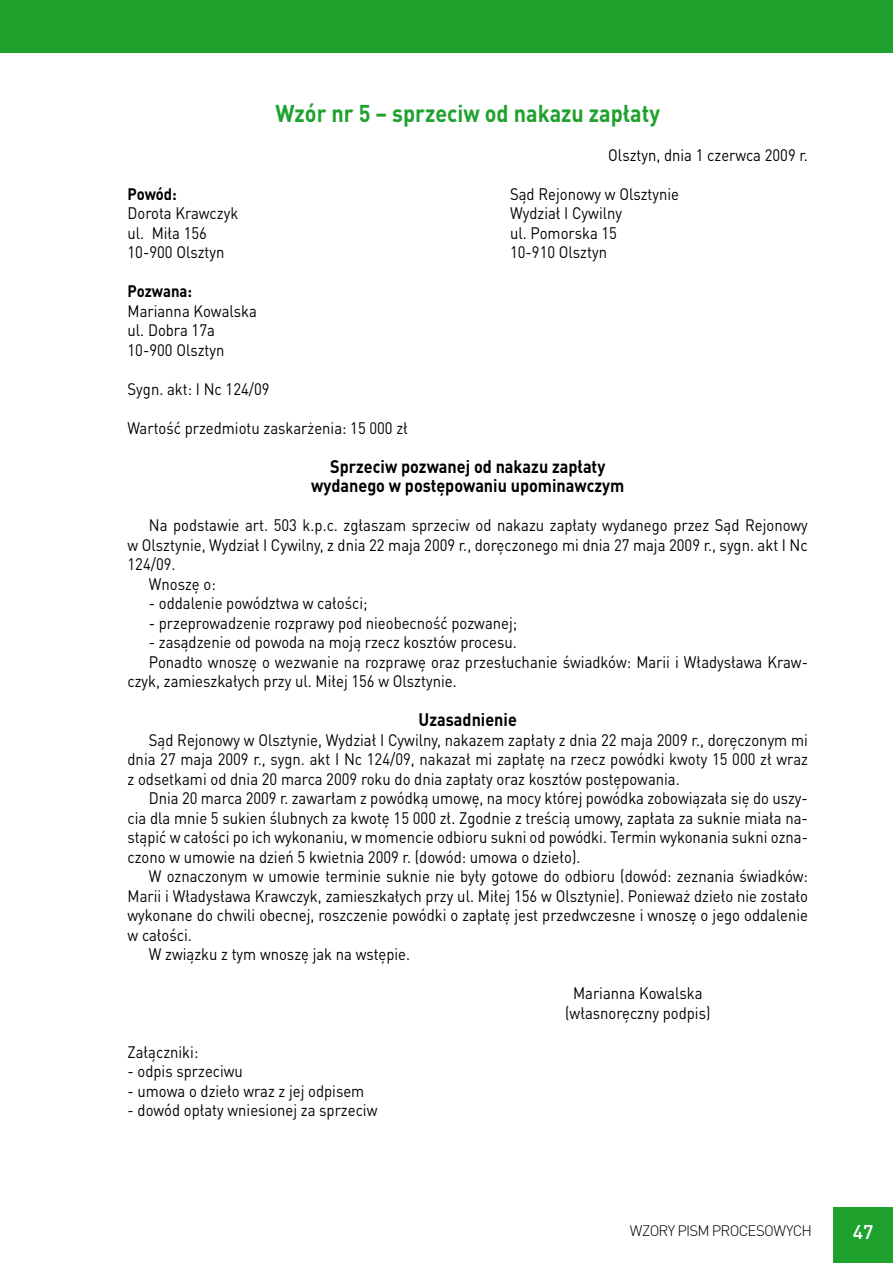
<style>
.page{position:relative;width:893px;height:1263px;background:#fff}
.page>*{position:absolute;margin:0;border:0;box-sizing:border-box;transform-origin:0 0}
.t1{font:700 24px "DIN Pro";color:#1fa12e;scale:.9 1}
.t2{font:500 19.5px "DIN Pro";color:#fff}
.t3{font:700 18px/19.5px "DIN Pro";color:#000;text-align:center;scale:.9 1}
.t4{font:16.5px/19.5px "DIN Pro";color:#000;text-align:justify;scale:.9 1}
.t5{font:700 16.5px "DIN Pro";color:#000;scale:.9 1}
.t6{font:300 15px "DIN Pro";letter-spacing:-.045em;color:#000}
</style>
<div class="page">
<div style="left:833px;top:1208px;width:60px;height:55px;background:#1fa12e"></div>
<div style="left:0;top:0;width:893px;height:53px;background:#1fa12e"></div>
<h1 class="t1" style="left:275px;top:97px;width:429px">Wzór nr 5 – sprzeciw od nakazu zapłaty</h1>
<p class="t4" style="left:608px;top:144px;width:223px">Olsztyn, dnia 1 czerwca 2009 r.</p>
<p class="t5" style="left:128px;top:182px;width:56px">Powód:</p>
<p class="t4" style="left:510px;top:183px;width:189px">Sąd Rejonowy w Olsztynie</p>
<p class="t4" style="left:128px;top:203px;width:125px">Dorota Krawczyk</p>
<p class="t4" style="left:510px;top:203px;width:126px">Wydział I Cywilny</p>
<p class="t4" style="left:128px;top:222px;width:90px">ul. Miła 156</p>
<p class="t4" style="left:510px;top:222px;width:120px">ul. Pomorska 15</p>
<p class="t4" style="left:128px;top:242px;width:109px">10-900 Olsztyn</p>
<p class="t4" style="left:510px;top:242px;width:109px">10-910 Olsztyn</p>
<p class="t5" style="left:128px;top:280px;width:73px">Pozwana:</p>
<p class="t4" style="left:128px;top:300px;width:145px;text-align:left">Marianna Kowalska ul. Dobra 17a<br>10-900 Olsztyn</p>
<p class="t4" style="left:128px;top:378px;width:159px">Sygn. akt: I Nc 124/09</p>
<p class="t4" style="left:128px;top:417px;width:313px">Wartość przedmiotu zaskarżenia: 15 000 zł</p>
<p class="t3" style="left:311px;top:456px;width:350px">Sprzeciw pozwanej od nakazu zapłaty wydanego w postępowaniu upominawczym</p>
<p class="t4" style="left:149px;top:515px;width:734px">Na podstawie art. 503 k.p.c. zgłaszam sprzeciw od nakazu zapłaty wydanego przez Sąd Rejonowy</p>
<p class="t4" style="left:128px;top:534px;width:757px">w Olsztynie, Wydział I Cywilny, z dnia 22 maja 2009 r., doręczonego mi dnia 27 maja 2009 r., sygn. akt I Nc</p>
<p class="t4" style="left:128px;top:554px;width:55px">124/09.</p>
<p class="t4" style="left:149px;top:573px;width:76px">Wnoszę o:</p>
<p class="t4" style="left:149px;top:593px;width:245px">- oddalenie powództwa w całości;</p>
<p class="t4" style="left:149px;top:612px;width:411px">- przeprowadzenie rozprawy pod nieobecność pozwanej;</p>
<p class="t4" style="left:149px;top:632px;width:410px">- zasądzenie od powoda na moją rzecz kosztów procesu.</p>
<p class="t4" style="left:149px;top:651px;width:734px">Ponadto wnoszę o wezwanie na rozprawę oraz przesłuchanie świadków: Marii i Władysława Kraw-</p>
<p class="t4" style="left:128px;top:671px;width:367px">czyk, zamieszkałych przy ul. Miłej 156 w Olsztynie.</p>
<p class="t3" style="left:419px;top:709px;width:111px">Uzasadnienie</p>
<p class="t4" style="left:128px;top:729px;width:757px;text-indent:21px">Sąd Rejonowy w Olsztynie, Wydział I Cywilny, nakazem zapłaty z dnia 22 maja 2009 r., doręczonym mi dnia 27 maja 2009 r., sygn. akt I Nc 124/09, nakazał mi zapłatę na rzecz powódki kwoty 15 000 zł wraz z odsetkami od dnia 20 marca 2009 roku do dnia zapłaty oraz kosztów postępowania.</p>
<p class="t4" style="left:128px;top:788px;width:757px;text-indent:21px">Dnia 20 marca 2009 r. zawarłam z powódką umowę, na mocy której powódka zobowiązała się do uszy&shy;cia dla mnie 5 sukien ślubnych za kwotę 15 000 zł. Zgodnie z treścią umowy, zapłata za suknie miała na&shy;stąpić w całości po ich wykonaniu, w momencie odbioru sukni od powódki. Termin wykonania sukni ozna&shy;czono w umowie na dzień 5 kwietnia 2009 r. (dowód: umowa o dzieło).</p>
<p class="t4" style="left:149px;top:866px;width:734px">W oznaczonym w umowie terminie suknie nie były gotowe do odbioru (dowód: zeznania świadków:</p>
<p class="t4" style="left:128px;top:885px;width:757px">Marii i Władysława Krawczyk, zamieszkałych przy ul. Miłej 156 w Olsztynie). Ponieważ dzieło nie zostało</p>
<p class="t4" style="left:128px;top:905px;width:757px">wykonane do chwili obecnej, roszczenie powódki o zapłatę jest przedwczesne i wnoszę o jego oddalenie</p>
<p class="t4" style="left:128px;top:924px;width:73px">w całości.</p>
<p class="t4" style="left:149px;top:944px;width:292px">W związku z tym wnoszę jak na wstępie.</p>
<p class="t4" style="left:565px;top:983px;width:163px;text-align:center">Marianna Kowalska (własnoręczny podpis)</p>
<p class="t4" style="left:128px;top:1041px;width:80px">Załączniki:</p>
<p class="t4" style="left:128px;top:1061px;width:130px">- odpis sprzeciwu</p>
<p class="t4" style="left:128px;top:1080px;width:265px">- umowa o dzieło wraz z jej odpisem</p>
<p class="t4" style="left:128px;top:1100px;width:279px">- dowód opłaty wniesionej za sprzeciw</p>
<p class="t6" style="left:630px;top:1220px;width:184px">WZORY PISM PROCESOWYCH</p>
<p class="t2" style="left:853px;top:1219px;width:22px">47</p>
</div>
